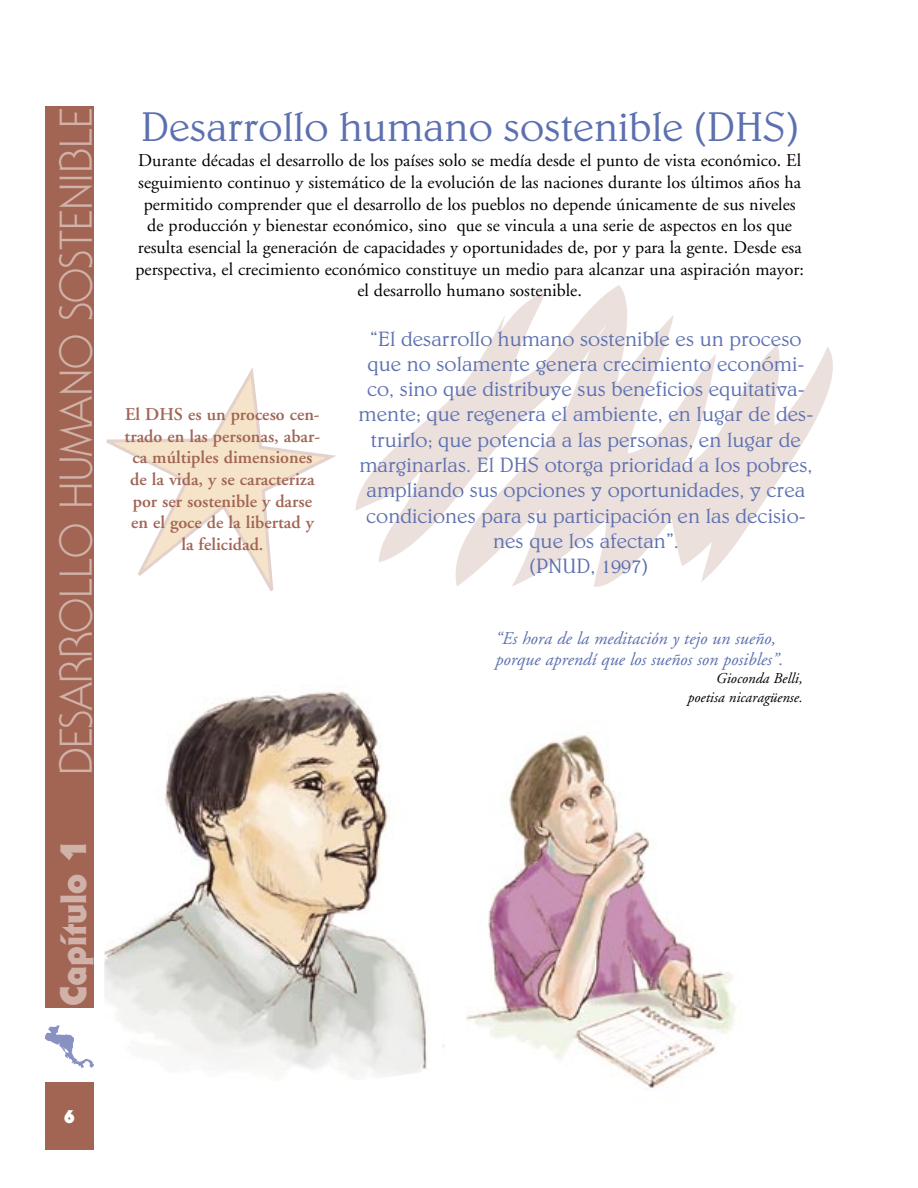
<style>
.page{position:relative;width:918px;height:1188px;background:#fff}
.page>*{position:absolute;margin:0;border:0;box-sizing:border-box;transform-origin:0 0}
.t1{font:300 45px "Serif Gothic";color:#d1b2a9}
.t2{font:300 42px "Belwe";color:#5c70b0}
.t3{font:900 36px "Serif Gothic";color:#d1b2a9}
.t4{font:300 21px/25.3px "Belwe";color:#5c70b0;text-align:center}
.t5{font:18px/21.8px "Adobe Garamond";color:#000;text-align:center}
.t6{font:600 18px/21.8px "Adobe Garamond";color:#a26554;text-align:center}
.t7{font:italic 18px/21.8px "Adobe Garamond";color:#5c70b0}
.t8{font:900 18px "Serif Gothic";color:#fff}
.t9{font:italic 15px/18px "Adobe Garamond";color:#000;text-align:right}
</style>
<div class="page">
<img style="left:466px;top:735px;width:270px;height:354px">
<svg style="left:356px;top:285px;width:477px;height:302px"></svg>
<svg style="left:106px;top:368px;width:230px;height:223px"></svg>
<img style="left:104px;top:690px;width:341px;height:388px">
<div style="left:45px;top:106px;width:49px;height:902px;background:#a26554"></div>
<div style="left:45px;top:1082px;width:49px;height:67px;background:#a26554"></div>
<svg style="left:45px;top:1025px;width:49px;height:43px"></svg>
<h1 class="t1" style="left:49px;top:775px;width:669px;rotate:-90deg">DESARROLLO HUMANO SOSTENIBLE</h1>
<h3 class="t3" style="left:51px;top:1006px;width:168px;rotate:-90deg">Capítulo 1</h3>
<h2 class="t2" style="left:141px;top:102px;width:658px">Desarrollo humano sostenible (DHS)</h2>
<p class="t5" style="left:135px;top:150px;width:670px">Durante décadas el desarrollo de los países solo se medía desde el punto de vista económico. El seguimiento continuo y sistemático de la evolución de las naciones durante los últimos años ha permitido comprender que el desarrollo de los pueblos no depende únicamente de sus niveles de producción y bienestar económico, sino que se vincula a una serie de aspectos en los que resulta esencial la generación de capacidades y oportunidades de, por y para la gente. Desde esa perspectiva, el crecimiento económico constituye un medio para alcanzar una aspiración mayor: el desarrollo humano sostenible.</p>
<p class="t6" style="left:125px;top:404px;width:197px">El DHS es un proceso cen&shy;trado en las personas, abar&shy;ca múltiples dimensiones de la vida, y se caracteriza por ser sostenible y darse en el goce de la libertad y la felicidad.</p>
<p class="t4" style="left:359px;top:325px;width:456px">“El desarrollo humano sostenible es un proceso que no solamente genera crecimiento económi&shy;co, sino que distribuye sus beneficios equitativa&shy;mente; que regenera el ambiente, en lugar de des&shy;truirlo; que potencia a las personas, en lugar de marginarlas. El DHS otorga prioridad a los pobres, ampliando sus opciones y oportunidades, y crea condiciones para su participación en las decisio&shy;nes que los afectan”.<br>(PNUD, 1997)</p>
<p class="t7" style="left:495px;top:628px;width:289px">“Es hora de la meditación y tejo un sueño, porque aprendí que los sueños son posibles”.</p>
<p class="t9" style="left:687px;top:670px;width:117px">Gioconda Belli, poetisa nicaragüense.</p>
<p class="t8" style="left:64px;top:1105px;width:12px">6</p>
</div>
